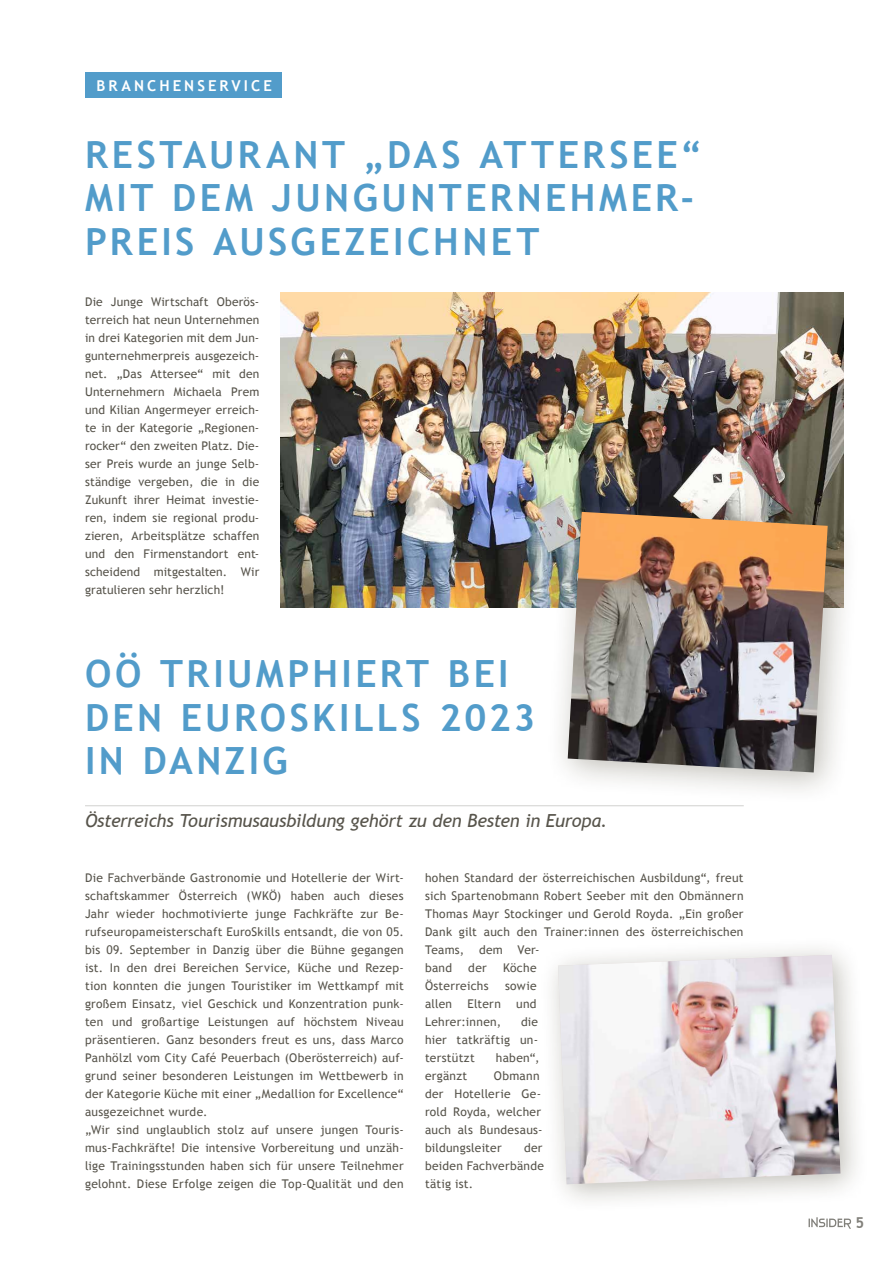
<style>
.page{position:relative;width:893px;height:1263px;background:#fff}
.page>*{position:absolute;margin:0;border:0;box-sizing:border-box;transform-origin:0 0}
.t1{font:700 37.5px/43.5px "Trebuchet MS";letter-spacing:.09em;color:#529cca}
.t2{font:italic 18px "Trebuchet MS";letter-spacing:-.015em;color:#57544b}
.t3{font:700 15px "Trebuchet MS";letter-spacing:.205em;color:#fff}
.t4{font:700 15px "Trebuchet MS";color:#81807a}
.t5{font:12px/18px "Trebuchet MS";letter-spacing:.02em;color:#57544b}
</style>
<div class="page">
<img style="left:281px;top:292px;width:562px;height:316px">
<div style="left:85px;top:72px;width:197px;height:26px;background:#529cca"></div>
<hr style="left:85px;top:805px;width:659px;height:1px;background:#d1d1cf">
<div style="left:546px;top:490px;width:315px;height:315px;background:#2f2912;opacity:.3"></div>
<img style="left:568px;top:512px;width:260px;height:260px">
<div style="left:539px;top:935px;width:331px;height:279px;background:#2f2912;opacity:.3"></div>
<img style="left:558px;top:955px;width:282px;height:229px">
<svg style="left:809px;top:1217px;width:42px;height:12px"></svg>
<p class="t3" style="left:97px;top:76px;width:177px">BRANCHENSERVICE</p>
<h1 class="t1" style="left:85px;top:133px;width:618px">RESTAURANT „DAS ATTERSEE“<br>MIT DEM JUNGUNTERNEHMER-<br>PREIS AUSGEZEICHNET</h1>
<p class="t5" style="left:85px;top:293px;width:176px;text-align:justify">Die Junge Wirtschaft Oberös&shy;terreich hat neun Unternehmen in drei Kategorien mit dem Jun&shy;gunternehmerpreis ausgezeich&shy;net. „Das Attersee“ mit den Unternehmern Michaela Prem und Kilian Angermeyer erreich&shy;te in der Kategorie „Regionen&shy;rocker“ den zweiten Platz. Die&shy;ser Preis wurde an junge Selb&shy;ständige vergeben, die in die Zukunft ihrer Heimat investie&shy;ren, indem sie regional produ&shy;zieren, Arbeitsplätze schaffen und den Firmenstandort ent&shy;scheidend mitgestalten. Wir gratulieren sehr herzlich!</p>
<h1 class="t1" style="left:85px;top:652px;width:452px">OÖ TRIUMPHIERT BEI<br>DEN EUROSKILLS 2023<br>IN DANZIG</h1>
<h2 class="t2" style="left:85px;top:810px;width:524px">Österreichs Tourismusausbildung gehört zu den Besten in Europa.</h2>
<p class="t5" style="left:85px;top:869px;width:320px">Die Fachverbände Gastronomie und Hotellerie der Wirt&shy;schaftskammer Österreich (WKÖ) haben auch dieses Jahr wieder hochmotivierte junge Fachkräfte zur Be&shy;rufseuropameisterschaft EuroSkills entsandt, die von 05. bis 09. September in Danzig über die Bühne gegangen ist. In den drei Bereichen Service, Küche und Rezep&shy;tion konnten die jungen Touristiker im Wettkampf mit großem Einsatz, viel Geschick und Konzentration punk&shy;ten und großartige Leistungen auf höchstem Niveau präsentieren. Ganz besonders freut es uns, dass Marco Panhölzl vom City Café Peuerbach (Oberösterreich) auf&shy;grund seiner besonderen Leistungen im Wettbewerb in der Kategorie Küche mit einer „Medallion for Excellence“ ausgezeichnet wurde.<br>„Wir sind unglaublich stolz auf unsere jungen Touris&shy;mus-Fachkräfte! Die intensive Vorbereitung und unzäh&shy;lige Trainingsstunden haben sich für unsere Teilnehmer gelohnt. Diese Erfolge zeigen die Top-Qualität und den</p>
<p class="t5" style="left:425px;top:869px;width:320px">hohen Standard der österreichischen Ausbildung“, freut sich Spartenobmann Robert Seeber mit den Obmännern Thomas Mayr Stockinger und Gerold Royda. „Ein großer Dank gilt auch den Trainer:innen des österreichischen Teams, dem Ver-<br>band</p>
<p class="t5" style="left:468px;top:959px;width:20px">der</p>
<p class="t5" style="left:503px;top:959px;width:35px">Köche</p>
<p class="t5" style="left:425px;top:977px;width:65px">Österreichs</p>
<p class="t5" style="left:505px;top:977px;width:33px">sowie</p>
<p class="t5" style="left:425px;top:995px;width:29px">allen</p>
<p class="t5" style="left:467px;top:995px;width:35px">Eltern</p>
<p class="t5" style="left:516px;top:995px;width:22px">und</p>
<p class="t5" style="left:425px;top:1013px;width:78px">Lehrer:innen,</p>
<p class="t5" style="left:425px;top:1013px;width:115px;text-align:justify;text-indent:96px">die hier tatkräftig un&shy;terstützt</p>
<p class="t5" style="left:496px;top:1049px;width:45px">haben“,</p>
<p class="t5" style="left:425px;top:1067px;width:44px">ergänzt</p>
<p class="t5" style="left:425px;top:1067px;width:119px;text-indent:69px">Obmann der Hotellerie Ge&shy;rold Royda, welcher auch als Bundesaus&shy;bildungsleiter</p>
<p class="t5" style="left:425px;top:1139px;width:121px;text-indent:99px">der beiden Fachverbände tätig ist.</p>
<p class="t4" style="left:855px;top:1213px;width:10px">5</p>
</div>
